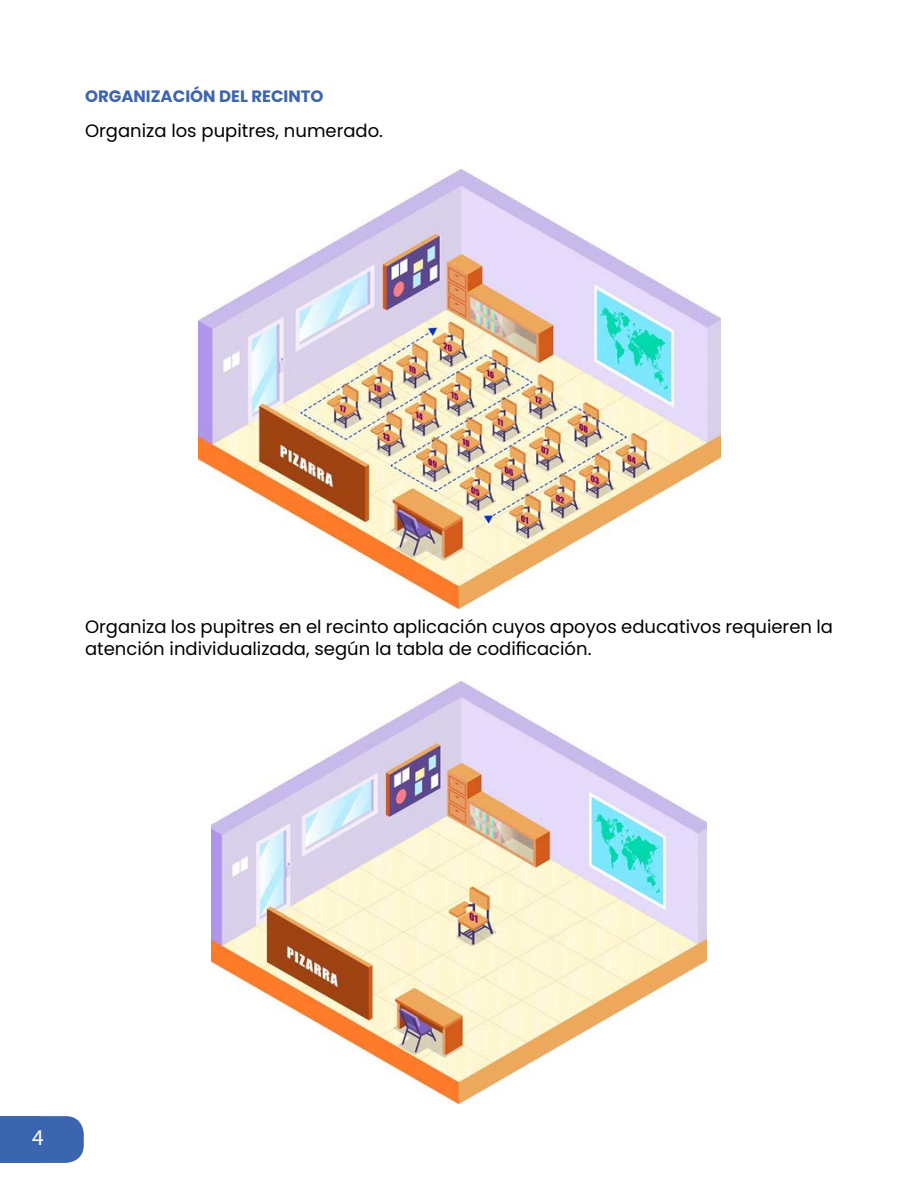
<style>
.page{position:relative;width:918px;height:1188px;background:#fff}
.page>*{position:absolute;margin:0;border:0;box-sizing:border-box;transform-origin:0 0}
.t1{font:22.5px "Myriad Pro";color:#fff}
.t2{font:18px/21.6px "Poppins";color:#000}
.t3{font:700 16.5px "Poppins";color:#3d65af}
</style>
<div class="page">
<div style="left:0;top:1116px;width:84px;height:47px;background:#3c65af;border-radius:18px"></div>
<div style="left:0;top:1116px;width:41px;height:47px;background:#3c65af"></div>
<img style="left:198px;top:169px;width:523px;height:439px">
<img style="left:211px;top:681px;width:496px;height:422px">
<p class="t3" style="left:85px;top:87px;width:240px">ORGANIZACIÓN DEL RECINTO</p>
<p class="t2" style="left:85px;top:120px;width:300px">Organiza los pupitres, numerado.</p>
<p class="t2" style="left:85px;top:616px;width:749px">Organiza los pupitres en el recinto aplicación cuyos apoyos educativos requieren la atención individualizada, según la tabla de codificación.</p>
<p class="t1" style="left:32px;top:1124px;width:13px">4</p>
</div>
